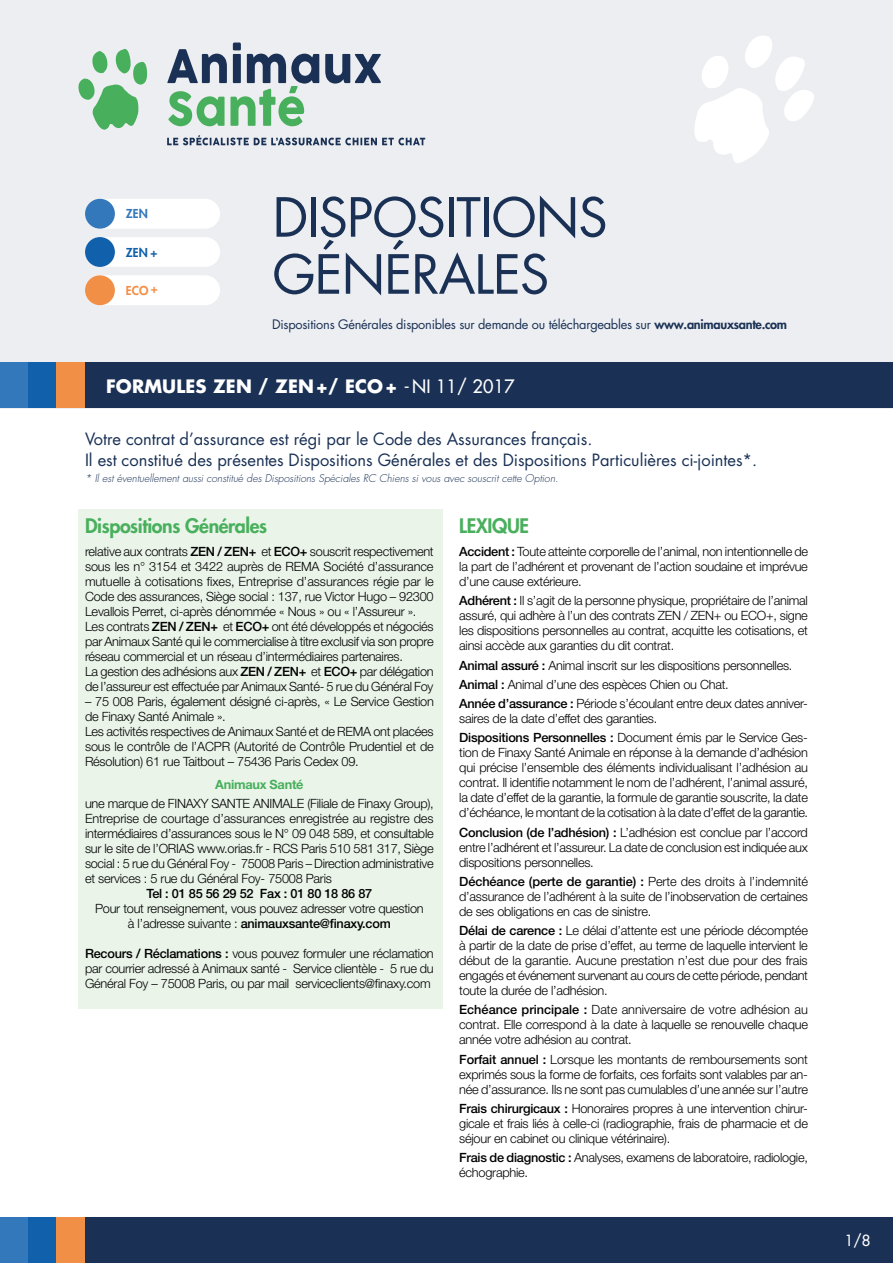
<style>
.page{position:relative;width:893px;height:1263px;background:#fff}
.page>*{position:absolute;margin:0;border:0;box-sizing:border-box;transform-origin:0 0}
.t1{font:52.5px/57px "Futura";letter-spacing:-.02em;color:#1a3155}
.t2{font:800 19.5px "Futura";letter-spacing:-.02em;color:#48af5c}
.t3{font:700 18px "Futura";letter-spacing:.01em;color:#fff}
.t4{font:16.5px/20.7px "Futura";letter-spacing:-.005em;color:#1a3155}
.t5{font:15px "Futura";color:#fff}
.t6{font:300 12.75px/15px "Helvetica Neue LT Std";letter-spacing:-.02em;color:#000;text-align:justify}
.t7{font:12.75px "Futura";letter-spacing:-.02em;color:#1a3155}
.t8{font:500 12.75px "Helvetica Neue LT Std";letter-spacing:-.02em;color:#000}
.t9{font:700 12.75px "Helvetica Neue LT Std";letter-spacing:-.02em;color:#48af5c}
.t10{font:800 12px "Futura";color:#f28f47}
.t11{font:800 12px "Futura";color:#1160ab}
.t12{font:800 12px "Futura";color:#3478bc}
.t13{font:italic 300 10.5px "Futura";letter-spacing:-.005em;color:#1a3155}
.s1{font-weight:800}
.s2{font-weight:400}
.s3{font-weight:500}
</style>
<div class="page">
<div style="left:78px;top:509px;width:364px;height:499px;background:#eaf4e9"></div>
<div style="left:0;top:0;width:893px;height:408px;background:#eceef1"></div>
<div style="left:85px;top:362px;width:808px;height:46px;background:#1a3155"></div>
<div style="left:0;top:362px;width:28px;height:46px;background:#3478bc"></div>
<div style="left:28px;top:362px;width:29px;height:46px;background:#1160ab"></div>
<div style="left:57px;top:362px;width:28px;height:46px;background:#f28f47"></div>
<div style="left:85px;top:1217px;width:808px;height:46px;background:#1a3155"></div>
<div style="left:85px;top:275px;width:135px;height:30px;background:#fff;border-radius:14px"></div>
<div style="left:85px;top:275px;width:30px;height:30px;background:#f28f47;border-radius:50%"></div>
<div style="left:85px;top:237px;width:135px;height:30px;background:#fff;border-radius:14px"></div>
<div style="left:85px;top:237px;width:30px;height:30px;background:#1160ab;border-radius:50%"></div>
<div style="left:85px;top:199px;width:135px;height:30px;background:#fff;border-radius:14px"></div>
<div style="left:85px;top:199px;width:30px;height:30px;background:#3478bc;border-radius:50%"></div>
<div style="left:0;top:1217px;width:28px;height:46px;background:#3478bc"></div>
<div style="left:28px;top:1217px;width:29px;height:46px;background:#1160ab"></div>
<div style="left:57px;top:1217px;width:28px;height:46px;background:#f28f47"></div>
<svg style="left:78px;top:49px;width:69px;height:81px"></svg>
<svg style="left:167px;top:135px;width:258px;height:10px"></svg>
<svg style="left:167px;top:43px;width:152px;height:83px"></svg>
<svg style="left:325px;top:54px;width:56px;height:30px"></svg>
<svg style="left:694px;top:36px;width:120px;height:127px"></svg>
<p class="t12" style="left:126px;top:206px;width:24px">ZEN</p>
<p class="t11" style="left:126px;top:245px;width:33px">ZEN +</p>
<p class="t10" style="left:126px;top:283px;width:34px">ECO +</p>
<h1 class="t1" style="left:273px;top:188px;width:337px">DISPOSITIONS<br>GÉNÉRALES</h1>
<p class="t7" style="left:272px;top:316px;width:517px">Dispositions Générales disponibles sur demande ou téléchargeables sur <span class="s1">www.animauxsante.com</span></p>
<h3 class="t3" style="left:106px;top:373px;width:410px">FORMULES ZEN / ZEN+/ ECO+ <span class="s2">-NI 11/ 2017</span></h3>
<p class="t4" style="left:85px;top:429px;width:674px">Votre contrat d’assurance est régi par le Code des Assurances français.<br>Il est constitué des présentes Dispositions Générales et des Dispositions Particulières ci-jointes*.</p>
<p class="t13" style="left:85px;top:472px;width:475px">* Il est éventuellement aussi constitué des Dispositions Spéciales RC Chiens si vous avec souscrit cette Option.</p>
<h2 class="t2" style="left:85px;top:513px;width:184px">Dispositions Générales</h2>
<p class="t6" style="left:85px;top:544px;width:350px;text-align:left">relative aux contrats <span class="s3">ZEN / ZEN+</span> et <span class="s3">ECO+</span> souscrit respectivement sous les n° 3154 et 3422 auprès de REMA Société d’assurance mutuelle à cotisations fixes, Entreprise d’assurances régie par le Code des assurances, Siège social : 137, rue Victor Hugo – 92300<br>Levallois Perret, ci-après dénommée « Nous » ou « l’Assureur ».<br>Les contrats <span class="s3">ZEN / ZEN+</span> et <span class="s3">ECO+</span> ont été développés et négociés par Animaux Santé qui le commercialise à titre exclusif via son propre réseau commercial et un réseau d’intermédiaires partenaires.<br>La gestion des adhésions aux <span class="s3">ZEN / ZEN+</span> et <span class="s3">ECO+</span> par délégation de l’assureur est effectuée par Animaux Santé- 5 rue du Général Foy</p>
<p class="t6" style="left:85px;top:694px;width:350px;text-align:left">– 75 008 Paris, également désigné ci-après, « Le Service Gestion de Finaxy Santé Animale ».<br>Les activités respectives de Animaux Santé et de REMA ont placées sous le contrôle de l’ACPR (Autorité de Contrôle Prudentiel et de Résolution) 61 rue Taitbout – 75436 Paris Cedex 09.</p>
<p class="t9" style="left:215px;top:777px;width:90px">Animaux Santé</p>
<p class="t6" style="left:85px;top:795px;width:350px">une marque de FINAXY SANTE ANIMALE (Filiale de Finaxy Group), Entreprise de courtage d’assurances enregistrée au registre des intermédiaires d’assurances sous le N° 09 048 589, et consultable sur le site de l’ORIAS www.orias.fr - RCS Paris 510 581 317, Siège social : 5 rue du Général Foy - 75008 Paris – Direction administrative et services : 5 rue du Général Foy- 75008 Paris</p>
<p class="t8" style="left:146px;top:886px;width:227px">Tel : 01 85 56 29 52 Fax : 01 80 18 86 87</p>
<p class="t6" style="left:95px;top:900px;width:330px;text-align:center">Pour tout renseignement, vous pouvez adresser votre question à l’adresse suivante : <span class="s3">animauxsante@finaxy.com</span></p>
<p class="t6" style="left:85px;top:945px;width:350px"><span class="s3">Recours / Réclamations :</span> vous pouvez formuler une réclamation par courrier adressé à Animaux santé - Service clientèle - 5 rue du Général Foy – 75008 Paris, ou par mail serviceclients@finaxy.com</p>
<h2 class="t2" style="left:459px;top:513px;width:71px">LEXIQUE</h2>
<p class="t6" style="left:459px;top:544px;width:350px"><span class="s3">Accident :</span> Toute atteinte corporelle de l’animal, non intentionnelle de la part de l’adhérent et provenant de l’action soudaine et imprévue d’une cause extérieure.</p>
<p class="t6" style="left:459px;top:593px;width:350px"><span class="s3">Adhérent :</span> Il s’agit de la personne physique, propriétaire de l’animal assuré, qui adhère à l’un des contrats ZEN / ZEN+ ou ECO+, signe les dispositions personnelles au contrat, acquitte les cotisations, et ainsi accède aux garanties du dit contrat.</p>
<p class="t6" style="left:459px;top:655px;width:350px;line-height:19.2px;text-align:left"><span class="s3">Animal assuré :</span> Animal inscrit sur les dispositions personnelles.<br><span class="s3">Animal :</span> Animal d’une des espèces Chien ou Chat.<br><span class="s3">Année d’assurance :</span> Période s’écoulant entre deux dates anniver-</p>
<p class="t6" style="left:459px;top:709px;width:350px;line-height:19.2px">saires de la date d’effet des garanties.<br><span class="s3">Dispositions Personnelles :</span> Document émis par le Service Ges-</p>
<p class="t6" style="left:459px;top:745px;width:350px">tion de Finaxy Santé Animale en réponse à la demande d’adhésion qui précise l’ensemble des éléments individualisant l’adhésion au contrat. Il identifie notamment le nom de l’adhérent, l’animal assuré, la date d’effet de la garantie, la formule de garantie souscrite, la date d’échéance, le montant de la cotisation à la date d’effet de la garantie.</p>
<p class="t6" style="left:459px;top:824px;width:350px"><span class="s3">Conclusion (de l’adhésion) :</span> L’adhésion est conclue par l’accord entre l’adhérent et l’assureur. La date de conclusion est indiquée aux dispositions personnelles.</p>
<p class="t6" style="left:459px;top:873px;width:350px"><span class="s3">Déchéance (perte de garantie) :</span> Perte des droits à l’indemnité d’assurance de l’adhérent à la suite de l’inobservation de certaines de ses obligations en cas de sinistre.</p>
<p class="t6" style="left:459px;top:923px;width:350px"><span class="s3">Délai de carence :</span> Le délai d’attente est une période décomptée à partir de la date de prise d’effet, au terme de laquelle intervient le début de la garantie. Aucune prestation n’est due pour des frais engagés et événement survenant au cours de cette période, pendant toute la durée de l’adhésion.</p>
<p class="t6" style="left:459px;top:1002px;width:350px"><span class="s3">Echéance principale :</span> Date anniversaire de votre adhésion au contrat. Elle correspond à la date à laquelle se renouvelle chaque année votre adhésion au contrat.</p>
<p class="t6" style="left:459px;top:1051px;width:350px"><span class="s3">Forfait annuel :</span> Lorsque les montants de remboursements sont exprimés sous la forme de forfaits, ces forfaits sont valables par an&shy;née d’assurance. Ils ne sont pas cumulables d’une année sur l’autre</p>
<p class="t6" style="left:459px;top:1100px;width:350px"><span class="s3">Frais chirurgicaux :</span> Honoraires propres à une intervention chirur&shy;gicale et frais liés à celle-ci (radiographie, frais de pharmacie et de séjour en cabinet ou clinique vétérinaire).</p>
<p class="t6" style="left:459px;top:1150px;width:350px"><span class="s3">Frais de diagnostic :</span> Analyses, examens de laboratoire, radiologie, échographie.</p>
<p class="t5" style="left:845px;top:1231px;width:27px">1/8</p>
</div>
